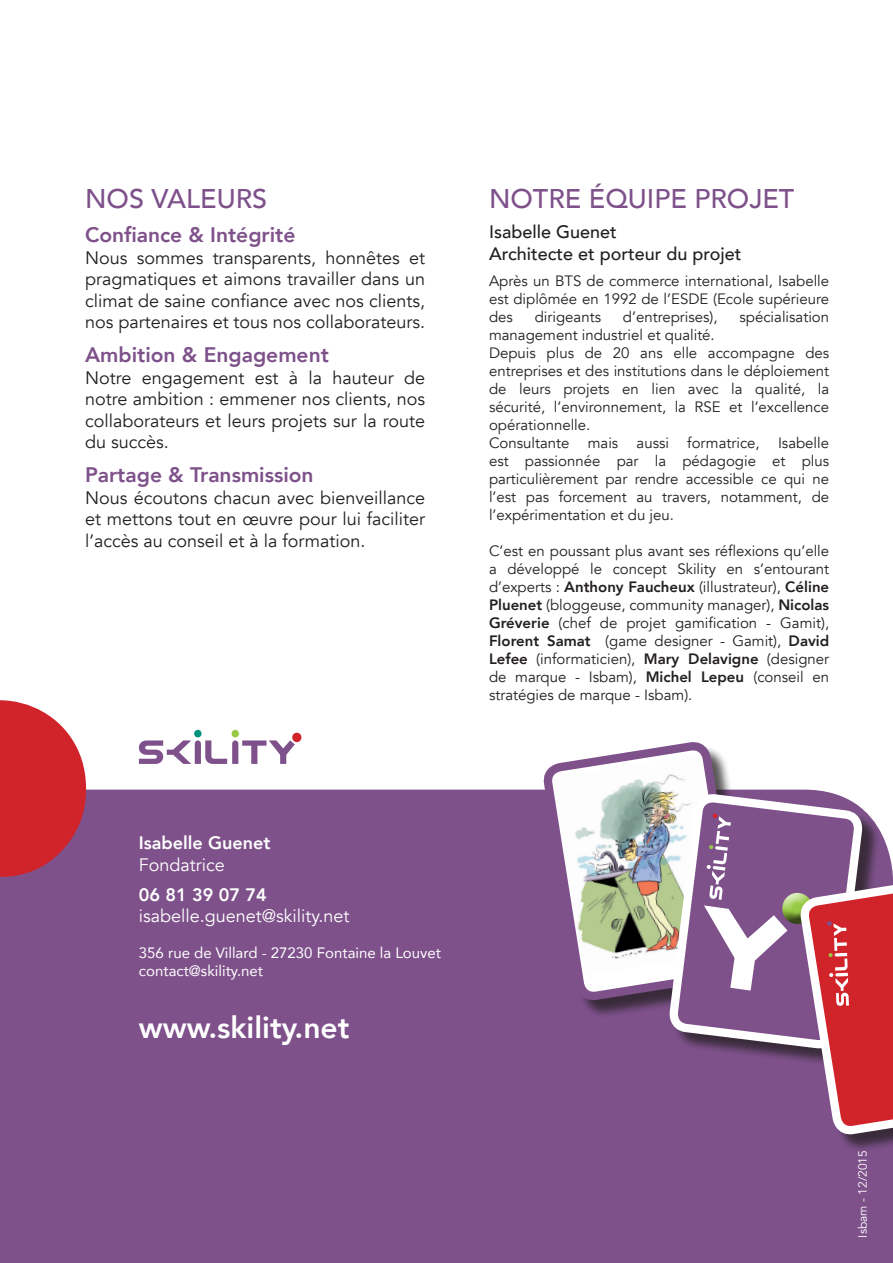
<style>
.page{position:relative;width:893px;height:1263px;background:#fff}
.page>*{position:absolute;margin:0;border:0;box-sizing:border-box;transform-origin:0 0}
.t1{font:800 30px "Avenir";color:#fff}
.t2{font:500 27px "Avenir";color:#7e518b}
.t3{font:800 21px "Avenir";color:#7e518b}
.t4{font:18px/21.6px "Avenir";color:#231f20;text-align:justify}
.t5{font:500 18px/21.6px "Avenir";color:#231f20}
.t6{font:18px "Avenir";color:#fff}
.t7{font:800 18px "Avenir";color:#fff}
.t8{font:15px/18px "Avenir";color:#231f20;text-align:justify}
.t9{font:15px/18px "Avenir";color:#fff}
.t10{font:12px "Avenir";color:#fff}
.s1{font-weight:800}
</style>
<div class="page">
<div style="left:0;top:790px;width:893px;height:473px;background:#7e518b"></div>
<svg style="left:546px;top:744px;width:184px;height:345px"></svg>
<svg style="left:665px;top:789px;width:202px;height:359px"></svg>
<svg style="left:704px;top:813px;width:189px;height:410px"></svg>
<svg style="left:0;top:700px;width:86px;height:177px"></svg>
<svg style="left:139px;top:730px;width:162px;height:34px"></svg>
<h2 class="t2" style="left:85px;top:175px;width:184px">NOS VALEURS</h2>
<h3 class="t3" style="left:85px;top:218px;width:212px">Confiance &amp; Intégrité</h3>
<p class="t4" style="left:85px;top:247px;width:342px">Nous sommes transparents, honnêtes et pragmatiques et aimons travailler dans un climat de saine confiance avec nos clients, nos partenaires et tous nos collaborateurs.</p>
<h3 class="t3" style="left:85px;top:338px;width:245px">Ambition &amp; Engagement</h3>
<p class="t4" style="left:85px;top:367px;width:342px">Notre engagement est à la hauteur de notre ambition : emmener nos clients, nos collaborateurs et leurs projets sur la route du succès.</p>
<h3 class="t3" style="left:85px;top:458px;width:230px">Partage &amp; Transmission</h3>
<p class="t4" style="left:85px;top:487px;width:342px">Nous écoutons chacun avec bienveillance et mettons tout en œuvre pour lui faciliter l’accès au conseil et à la formation.</p>
<h2 class="t2" style="left:489px;top:175px;width:307px">NOTRE ÉQUIPE PROJET</h2>
<p class="t5" style="left:489px;top:220px;width:254px">Isabelle Guenet<br>Architecte et porteur du projet</p>
<p class="t8" style="left:489px;top:272px;width:342px">Après un BTS de commerce international, Isabelle est diplômée en 1992 de l’ESDE (Ecole supérieure des</p>
<p class="t8" style="left:535px;top:308px;width:68px">dirigeants</p>
<p class="t8" style="left:623px;top:308px;width:96px">d’entreprises),</p>
<p class="t8" style="left:739px;top:308px;width:91px">spécialisation</p>
<p class="t8" style="left:489px;top:326px;width:342px;text-align:left">management industriel et qualité.<br>Depuis plus de 20 ans elle accompagne des entreprises et des institutions dans le déploiement de leurs projets en lien avec la qualité, la sécurité, l’environnement, la RSE et l’excellence opérationnelle.<br>Consultante mais aussi formatrice, Isabelle est passionnée par la pédagogie et plus particulièrement par rendre accessible ce qui ne l’est pas forcement au travers, notamment, de l’expérimentation et du jeu.</p>
<p class="t8" style="left:489px;top:542px;width:342px">C’est en poussant plus avant ses réflexions qu’elle a développé le concept Skility en s’entourant d’experts : <span class="s1">Anthony Faucheux</span> (illustrateur), <span class="s1">Céline Pluenet</span> (bloggeuse, community manager), <span class="s1">Nicolas Gréverie</span> (chef de projet gamification - Gamit), <span class="s1">Florent Samat</span> (game designer - Gamit), <span class="s1">David Lefee</span> (informaticien), <span class="s1">Mary Delavigne</span> (designer de marque - Isbam), <span class="s1">Michel Lepeu</span> (conseil en stratégies de marque - Isbam).</p>
<p class="t7" style="left:139px;top:829px;width:133px">Isabelle Guenet</p>
<p class="t6" style="left:139px;top:854px;width:87px">Fondatrice</p>
<p class="t7" style="left:139px;top:880px;width:129px">06 81 39 07 74</p>
<p class="t6" style="left:139px;top:905px;width:212px">isabelle.guenet@skility.net</p>
<p class="t9" style="left:139px;top:944px;width:304px">356 rue de Villard - 27230 Fontaine la Louvet contact@skility.net</p>
<h1 class="t1" style="left:139px;top:1004px;width:212px">www.skility.net</h1>
<p class="t10" style="left:855px;top:1237px;width:89px;rotate:-90deg">Isbam - 12/2015</p>
</div>
